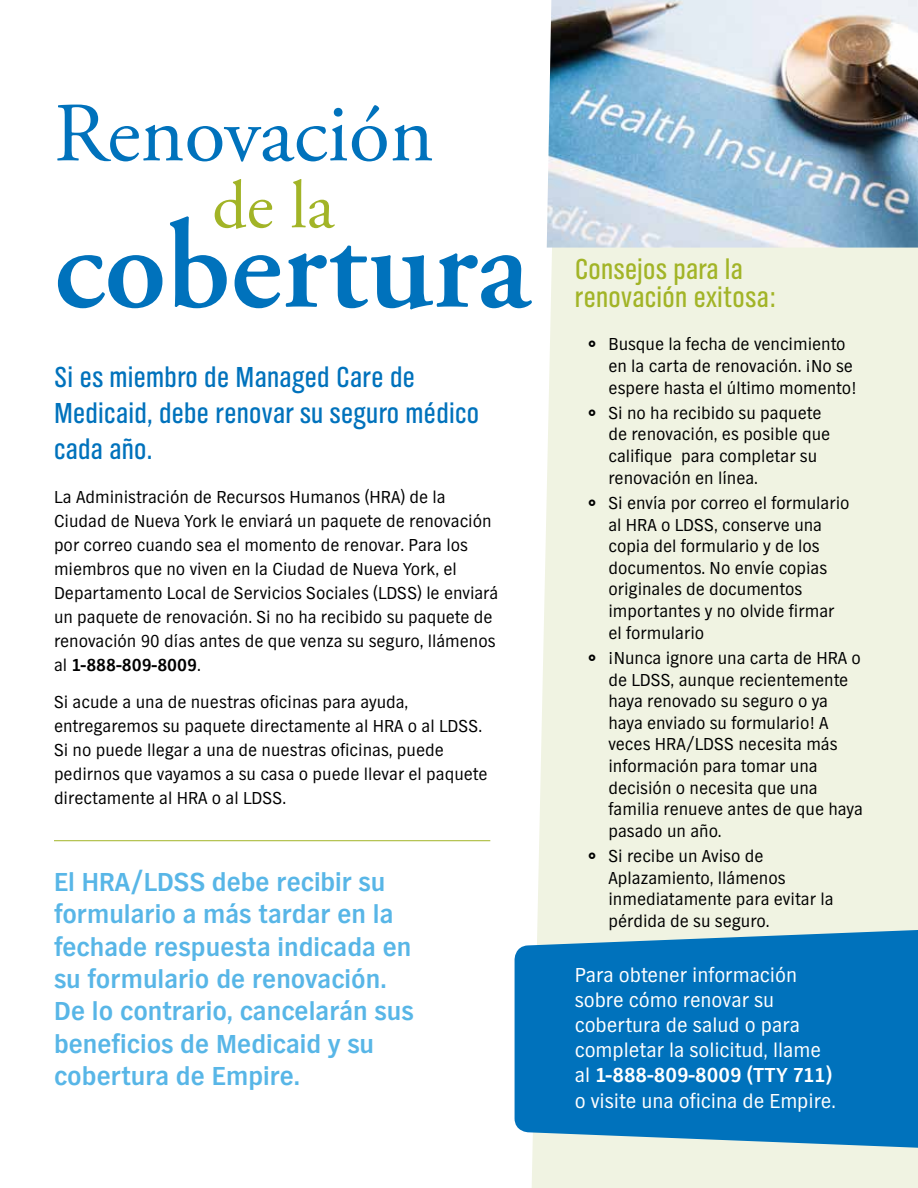
<style>
.page{position:relative;width:918px;height:1188px;background:#fff}
.page>*{position:absolute;margin:0;border:0;box-sizing:border-box;transform-origin:0 0}
.t1{font:600 126px "Adobe Garamond Pro";color:#0072bc}
.t2{font:84px "Adobe Garamond Pro";color:#0072bc}
.t3{font:67.5px "Adobe Garamond Pro";color:#a2b427}
.t4{font:30px/36px "TV Nord Cond EF";letter-spacing:.01em;color:#0072bc}
.t5{font:30px/28.5px "TV Nord Cond EF";letter-spacing:.01em;color:#a2b427}
.t6{font:700 27px/32.4px "TV Nord EF";color:#58b6e7}
.t7{font:21px/25.2px "TV Nord EF";color:#fff}
.t8{font:18px/21.6px "TV Nord EF";color:#000}
.s1{font-weight:700}
</style>
<div class="page">
<hr style="left:54px;top:840px;width:436px;height:1px;background:#a2b427">
<div style="left:532px;top:243px;width:386px;height:945px;background:#f0f3e2"></div>
<svg style="left:515px;top:930px;width:403px;height:218px;background:#127bbf"></svg>
<img style="left:547px;top:0;width:371px;height:248px">
<svg style="left:589px;top:341px;width:6px;height:6px"></svg>
<svg style="left:589px;top:409px;width:6px;height:7px"></svg>
<svg style="left:589px;top:499px;width:6px;height:7px"></svg>
<svg style="left:589px;top:654px;width:6px;height:7px"></svg>
<svg style="left:589px;top:853px;width:6px;height:6px"></svg>
<h2 class="t2" style="left:54px;top:83px;width:381px">Renovación</h2>
<h2 class="t3" style="left:212px;top:165px;width:123px">de la</h2>
<h2 class="t1" style="left:54px;top:194px;width:478px">cobertura</h2>
<p class="t4" style="left:54px;top:359px;width:427px">Si es miembro de Managed Care de<br>Medicaid, debe renovar su seguro médico cada año.</p>
<p class="t8" style="left:54px;top:485px;width:446px;line-height:24px">La Administración de Recursos Humanos (HRA) de la Ciudad de Nueva York le enviará un paquete de renovación por correo cuando sea el momento de renovar. Para los miembros que no viven en la Ciudad de Nueva York, el Departamento Local de Servicios Sociales (LDSS) le enviará un paquete de renovación. Si no ha recibido su paquete de renovación 90 días antes de que venza su seguro, llámenos al <span class="s1">1-888-809-8009</span>.</p>
<p class="t8" style="left:54px;top:690px;width:435px;line-height:24px">Si acude a una de nuestras oficinas para ayuda, entregaremos su paquete directamente al HRA o al LDSS.<br>Si no puede llegar a una de nuestras oficinas, puede pedirnos que vayamos a su casa o puede llevar el paquete directamente al HRA o al LDSS.</p>
<p class="t6" style="left:54px;top:866px;width:361px">El HRA/LDSS debe recibir su formulario a más tardar en la fechade respuesta indicada en su formulario de renovación.<br>De lo contrario, cancelarán sus beneficios de Medicaid y su cobertura de Empire.</p>
<h3 class="t5" style="left:575px;top:255px;width:202px">Consejos para la renovación exitosa:</h3>
<p class="t8" style="left:608px;top:333px;width:250px">Busque la fecha de vencimiento en la carta de renovación. ¡No se espere hasta el último momento!</p>
<p class="t8" style="left:608px;top:402px;width:223px">Si no ha recibido su paquete de renovación, es posible que califique para completar su renovación en línea.</p>
<p class="t8" style="left:608px;top:492px;width:243px">Si envía por correo el formulario al HRA o LDSS, conserve una copia del formulario y de los documentos. No envíe copias originales de documentos importantes y no olvide firmar el formulario</p>
<p class="t8" style="left:608px;top:647px;width:256px">¡Nunca ignore una carta de HRA o de LDSS, aunque recientemente haya renovado su seguro o ya haya enviado su formulario! A veces HRA/LDSS necesita más información para tomar una decisión o necesita que una familia renueve antes de que haya pasado un año.</p>
<p class="t8" style="left:608px;top:845px;width:227px">Si recibe un Aviso de<br>Aplazamiento, llámenos inmediatamente para evitar la pérdida de su seguro.</p>
<p class="t7" style="left:575px;top:962px;width:263px">Para obtener información sobre cómo renovar su cobertura de salud o para completar la solicitud, llame al <span class="s1">1-888-809-8009 (TTY 711) </span>o visite una oficina de Empire.</p>
</div>
